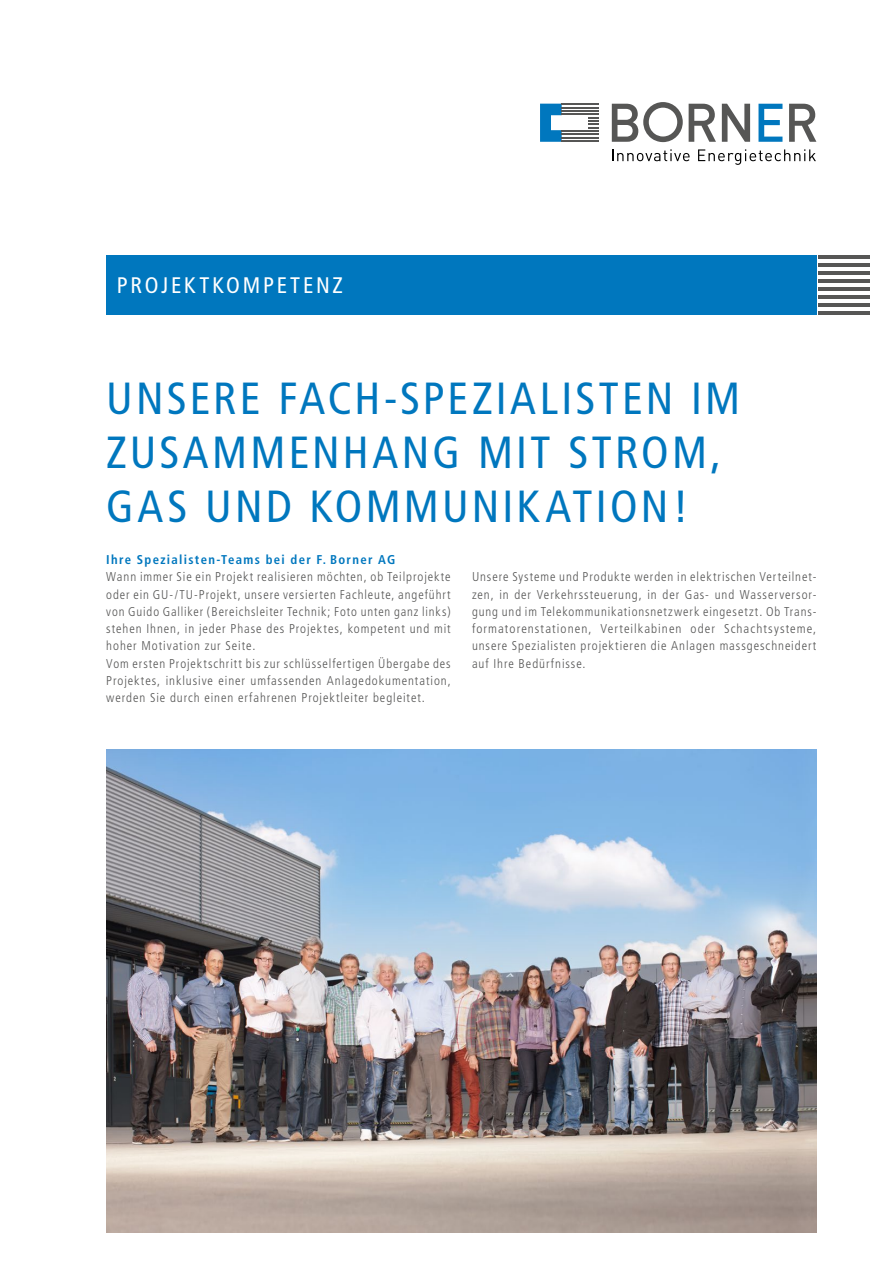
<style>
.page{position:relative;width:893px;height:1263px;background:#fff}
.page>*{position:absolute;margin:0;border:0;box-sizing:border-box;transform-origin:0 0}
.t1{font:condensed 45px/54px "Frutiger";letter-spacing:.07em;color:#0077be}
.t2{font:condensed 22.5px "Frutiger";letter-spacing:.125em;color:#fff}
.t3{font:300 condensed 12.75px/17.2px "Frutiger";letter-spacing:.07em;color:#565655}
.t4{font:700 condensed 12.75px "Frutiger";letter-spacing:.105em;color:#0077be}
</style>
<div class="page">
<img style="left:106px;top:749px;width:710px;height:484px">
<div style="left:106px;top:255px;width:710px;height:60px;background:#0077be"></div>
<hr style="left:819px;top:255px;width:51px;height:4px;background:#565655">
<hr style="left:819px;top:271px;width:51px;height:4px;background:#565655">
<hr style="left:819px;top:287px;width:51px;height:4px;background:#565655">
<hr style="left:819px;top:303px;width:51px;height:4px;background:#565655">
<hr style="left:819px;top:263px;width:51px;height:4px;background:#565655">
<hr style="left:819px;top:279px;width:51px;height:4px;background:#565655">
<hr style="left:819px;top:295px;width:51px;height:4px;background:#565655">
<hr style="left:819px;top:311px;width:51px;height:4px;background:#565655">
<svg style="left:612px;top:149px;width:78px;height:12px"></svg>
<svg style="left:698px;top:149px;width:118px;height:16px"></svg>
<svg style="left:612px;top:102px;width:71px;height:40px"></svg>
<svg style="left:689px;top:104px;width:27px;height:38px"></svg>
<svg style="left:722px;top:104px;width:28px;height:38px"></svg>
<svg style="left:758px;top:104px;width:24px;height:38px"></svg>
<svg style="left:789px;top:104px;width:27px;height:38px"></svg>
<svg style="left:540px;top:104px;width:22px;height:38px"></svg>
<hr style="left:562px;top:130px;width:37px;height:2px;background:#565655">
<hr style="left:562px;top:133px;width:37px;height:2px;background:#565655">
<hr style="left:562px;top:137px;width:37px;height:1px;background:#565655">
<hr style="left:562px;top:140px;width:37px;height:2px;background:#565655">
<hr style="left:562px;top:104px;width:37px;height:1px;background:#565655">
<hr style="left:562px;top:107px;width:37px;height:2px;background:#565655">
<hr style="left:562px;top:110px;width:37px;height:2px;background:#565655">
<hr style="left:562px;top:114px;width:37px;height:1px;background:#565655">
<svg style="left:588px;top:117px;width:11px;height:11px"></svg>
<h2 class="t2" style="left:117px;top:272px;width:228px">PROJEKTKOMPETENZ</h2>
<h1 class="t1" style="left:106px;top:372px;width:635px">UNSERE FACH-SPEZIALISTEN IM<br>ZUSAMMENHANG MIT STROM,<br>GAS UND KOMMUNIKATION!</h1>
<p class="t4" style="left:106px;top:552px;width:291px">Ihre Spezialisten-Teams bei der F. Borner AG</p>
<p class="t3" style="left:106px;top:568px;width:346px">Wann immer Sie ein Projekt realisieren möchten, ob Teilprojekte oder ein GU-/TU-Projekt, unsere versierten Fachleute, angeführt von Guido Galliker (Bereichsleiter Technik; Foto unten ganz links) stehen Ihnen, in jeder Phase des Projektes, kompetent und mit hoher Motivation zur Seite.<br>Vom ersten Projektschritt bis zur schlüsselfertigen Übergabe des Projektes, inklusive einer umfassenden Anlagedokumentation, werden Sie durch einen erfahrenen Projektleiter begleitet.</p>
<p class="t3" style="left:472px;top:568px;width:346px;text-align:justify">Unsere Systeme und Produkte werden in elektrischen Verteilnet&shy;zen, in der Verkehrssteuerung, in der Gas- und Wasserversor&shy;gung und im Telekommunikationsnetzwerk eingesetzt. Ob Trans&shy;formatorenstationen, Verteilkabinen oder Schachtsysteme, unsere Spezialisten projektieren die Anlagen massgeschneidert auf Ihre Bedürfnisse.</p>
</div>
